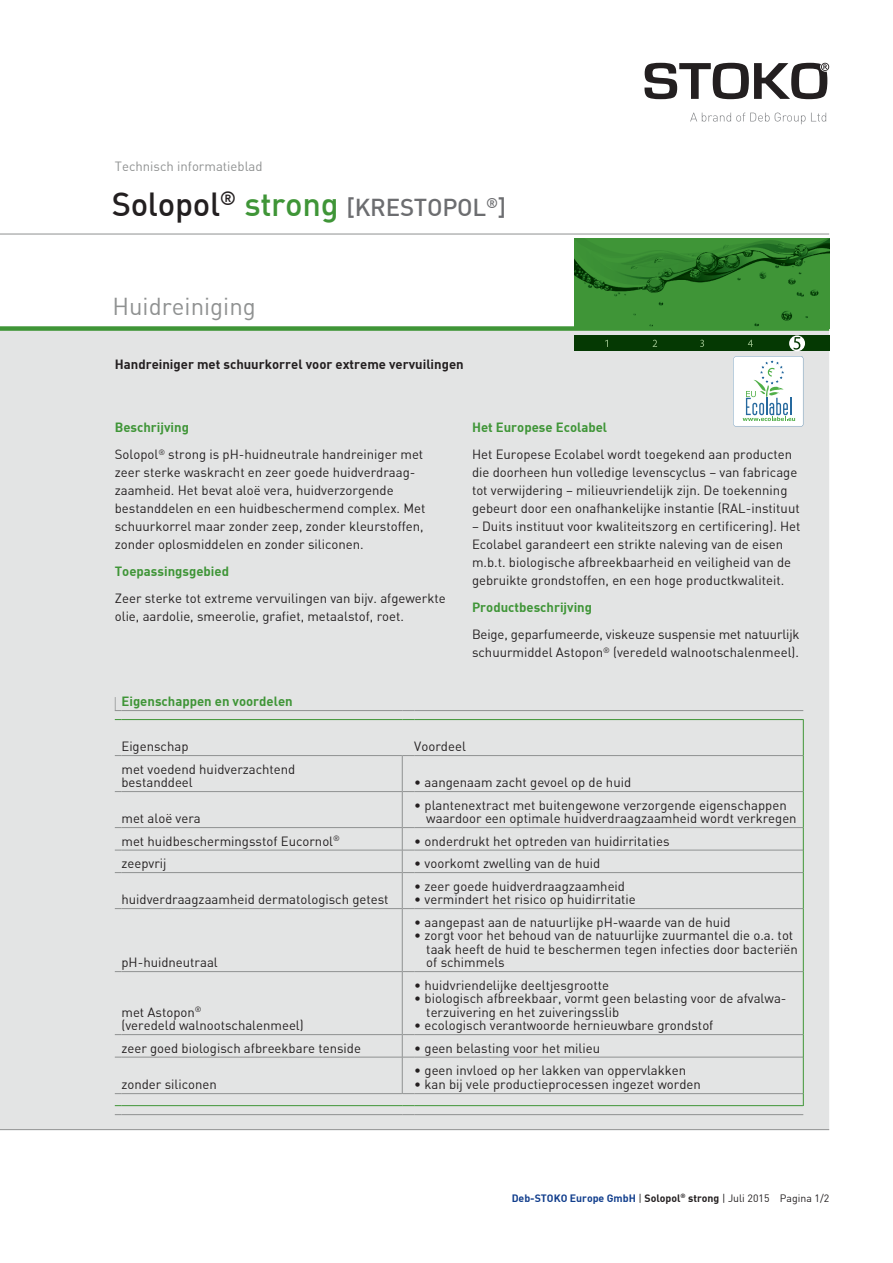
<style>
.page{position:relative;width:893px;height:1263px;background:#fff}
.page>*{position:absolute;margin:0;border:0;box-sizing:border-box;transform-origin:0 0}
.t1{font:500 24px "DI Nbek";letter-spacing:-.01em;color:#6c6d70}
.t2{font:24px "DIN Bek";color:#8f9191}
.t3{font:13.2px/18px "DIN Bek";color:#231f20}
.t4{font:700 13.2px "DI Nbek";color:#3f9537}
.t5{font:700 13.2px "DI Nbek";color:#231f20}
.t6{font:13.2px "DIN Bek";color:#8f9191}
.t7{font:700 10.5px "DI Nbek";color:#103d8c}
.s1{font-size:32.7px;color:#231f20}
.s2{font-size:32.7px;color:#3f9537}
.s3{font-family:"DIN Bek";font-weight:400;color:#231f20}
.s4{color:#231f20}
</style>
<div class="page">
<div style="left:0;top:331px;width:829px;height:798px;background:#e3e4e4"></div>
<svg style="left:734px;top:357px;width:69px;height:69px"></svg>
<div style="left:574px;top:335px;width:255px;height:16px;background:#053903"></div>
<svg style="left:789px;top:335px;width:16px;height:16px"></svg>
<svg style="left:748px;top:340px;width:5px;height:7px"></svg>
<svg style="left:794px;top:337px;width:6px;height:13px"></svg>
<svg style="left:700px;top:340px;width:4px;height:7px"></svg>
<svg style="left:653px;top:340px;width:4px;height:7px"></svg>
<svg style="left:644px;top:63px;width:185px;height:36px"></svg>
<svg style="left:690px;top:113px;width:136px;height:11px"></svg>
<hr style="left:0;top:234px;width:829px;height:1px;background:#8f9191">
<hr style="left:0;top:1129px;width:829px;height:1px;background:#8f9191">
<hr style="left:121px;top:710px;width:281px;height:1px;background:#8f9191">
<svg style="left:402px;top:710px;width:12px;height:1px"></svg>
<hr style="left:414px;top:710px;width:389px;height:1px;background:#8f9191">
<hr style="left:121px;top:755px;width:281px;height:1px;background:#8f9191">
<hr style="left:402px;top:755px;width:1px;height:36px;background:#8f9191">
<hr style="left:414px;top:755px;width:389px;height:1px;background:#8f9191">
<hr style="left:121px;top:791px;width:281px;height:1px;background:#8f9191">
<hr style="left:402px;top:791px;width:1px;height:36px;background:#8f9191">
<hr style="left:414px;top:791px;width:389px;height:1px;background:#8f9191">
<hr style="left:121px;top:827px;width:281px;height:1px;background:#8f9191">
<hr style="left:414px;top:827px;width:389px;height:1px;background:#8f9191">
<hr style="left:121px;top:850px;width:281px;height:1px;background:#8f9191">
<hr style="left:414px;top:850px;width:389px;height:1px;background:#8f9191">
<hr style="left:121px;top:872px;width:281px;height:1px;background:#8f9191">
<hr style="left:402px;top:872px;width:1px;height:36px;background:#8f9191">
<svg style="left:402px;top:827px;width:12px;height:46px"></svg>
<hr style="left:414px;top:872px;width:389px;height:1px;background:#8f9191">
<hr style="left:121px;top:908px;width:281px;height:1px;background:#8f9191">
<hr style="left:402px;top:908px;width:1px;height:63px;background:#8f9191">
<hr style="left:414px;top:908px;width:389px;height:1px;background:#8f9191">
<hr style="left:121px;top:971px;width:281px;height:1px;background:#8f9191">
<hr style="left:402px;top:971px;width:1px;height:63px;background:#8f9191">
<hr style="left:414px;top:971px;width:389px;height:1px;background:#8f9191">
<hr style="left:121px;top:1034px;width:281px;height:1px;background:#8f9191">
<hr style="left:414px;top:1034px;width:389px;height:1px;background:#8f9191">
<hr style="left:121px;top:1057px;width:281px;height:1px;background:#8f9191">
<hr style="left:402px;top:1057px;width:1px;height:37px;background:#8f9191">
<svg style="left:402px;top:1034px;width:12px;height:24px"></svg>
<hr style="left:414px;top:1057px;width:389px;height:1px;background:#8f9191">
<hr style="left:121px;top:1093px;width:281px;height:1px;background:#8f9191">
<hr style="left:414px;top:1093px;width:389px;height:1px;background:#8f9191">
<hr style="left:121px;top:1114px;width:281px;height:1px;background:#8f9191">
<svg style="left:402px;top:1114px;width:12px;height:1px"></svg>
<hr style="left:414px;top:1114px;width:389px;height:1px;background:#8f9191">
<hr style="left:121px;top:719px;width:281px;height:1px;background:#3f9537">
<svg style="left:402px;top:719px;width:12px;height:1px"></svg>
<hr style="left:414px;top:719px;width:389px;height:1px;background:#3f9537">
<hr style="left:803px;top:719px;width:1px;height:36px;background:#3f9537">
<hr style="left:803px;top:755px;width:1px;height:36px;background:#3f9537">
<hr style="left:803px;top:791px;width:1px;height:36px;background:#3f9537">
<svg style="left:803px;top:827px;width:1px;height:45px"></svg>
<hr style="left:803px;top:872px;width:1px;height:36px;background:#3f9537">
<hr style="left:803px;top:908px;width:1px;height:63px;background:#3f9537">
<hr style="left:803px;top:971px;width:1px;height:63px;background:#3f9537">
<svg style="left:803px;top:1034px;width:1px;height:23px"></svg>
<hr style="left:803px;top:1057px;width:1px;height:37px;background:#3f9537">
<svg style="left:803px;top:1094px;width:1px;height:12px"></svg>
<hr style="left:121px;top:1105px;width:281px;height:1px;background:#3f9537">
<svg style="left:402px;top:1105px;width:12px;height:1px"></svg>
<hr style="left:414px;top:1105px;width:389px;height:1px;background:#3f9537">
<svg style="left:115px;top:697px;width:6px;height:14px"></svg>
<img style="left:574px;top:238px;width:255px;height:88px">
<div style="left:0;top:326px;width:829px;height:5px;background:#3f9537"></div>
<p class="t6" style="left:115px;top:158px;width:149px">Technisch informatieblad</p>
<h1 class="t1" style="left:112px;top:192px;width:396px"><span class="s1">Solopol</span><sup>®</sup> <span class="s2">strong</span> [KRESTOPOL<sup>®</sup>]</h1>
<h1 class="t2" style="left:112px;top:291px;width:145px">Huidreiniging</h1>
<p class="t5" style="left:115px;top:356px;width:350px">Handreiniger met schuurkorrel voor extreme vervuilingen</p>
<p class="t4" style="left:115px;top:419px;width:76px">Beschrijving</p>
<p class="t3" style="left:115px;top:445px;width:312px">Solopol<sup>®</sup> strong is pH-huidneutrale handreiniger met zeer sterke waskracht en zeer goede huidverdraag&shy;zaamheid. Het bevat aloë vera, huidverzorgende bestanddelen en een huidbeschermend complex. Met schuurkorrel maar zonder zeep, zonder kleurstoffen, zonder oplosmiddelen en zonder siliconen.</p>
<p class="t4" style="left:115px;top:563px;width:116px">Toepassingsgebied</p>
<p class="t3" style="left:115px;top:589px;width:332px">Zeer sterke tot extreme vervuilingen van bijv. afgewerkte olie, aardolie, smeerolie, grafiet, metaalstof, roet.</p>
<p class="t4" style="left:472px;top:419px;width:137px">Het Europese Ecolabel</p>
<p class="t3" style="left:472px;top:445px;width:329px">Het Europese Ecolabel wordt toegekend aan producten die doorheen hun volledige levenscyclus – van fabricage tot verwijdering – milieuvriendelijk zijn. De toekenning gebeurt door een onafhankelijke instantie (RAL-instituut</p>
<p class="t3" style="left:472px;top:517px;width:330px">– Duits instituut voor kwaliteitszorg en certificering). Het Ecolabel garandeert een strikte naleving van de eisen m.b.t. biologische afbreekbaarheid en veiligheid van de gebruikte grondstoffen, en een hoge productkwaliteit.</p>
<p class="t4" style="left:472px;top:599px;width:122px">Productbeschrijving</p>
<p class="t3" style="left:472px;top:625px;width:329px">Beige, geparfumeerde, viskeuze suspensie met natuurlijk schuurmiddel Astopon<sup>®</sup> (veredeld walnootschalenmeel).</p>
<p class="t4" style="left:121px;top:693px;width:173px">Eigenschappen en voordelen</p>
<p class="t3" style="left:121px;top:737px;width:69px">Eigenschap</p>
<p class="t3" style="left:414px;top:737px;width:53px">Voordeel</p>
<p class="t3" style="left:121px;top:762px;width:175px;line-height:13.5px">met voedend huidverzachtend bestanddeel</p>
<p class="t3" style="left:414px;top:773px;width:218px">• aangenaam zacht gevoel op de huid</p>
<p class="t3" style="left:121px;top:809px;width:81px">met aloë vera</p>
<p class="t3" style="left:426px;top:798px;width:372px;line-height:13.5px;text-indent:-12px">• plantenextract met buitengewone verzorgende eigenschappen waardoor een optimale huidverdraagzaamheid wordt verkregen</p>
<p class="t3" style="left:121px;top:831px;width:220px">met huidbeschermingsstof Eucornol<sup>®</sup></p>
<p class="t3" style="left:414px;top:831px;width:257px">• onderdrukt het optreden van huidirritaties</p>
<p class="t3" style="left:121px;top:854px;width:47px">zeepvrij</p>
<p class="t3" style="left:414px;top:854px;width:188px">• voorkomt zwelling van de huid</p>
<p class="t3" style="left:121px;top:890px;width:269px">huidverdraagzaamheid dermatologisch getest</p>
<p class="t3" style="left:414px;top:876px;width:212px">• zeer goede huidverdraagzaamheid</p>
<p class="t3" style="left:414px;top:890px;width:223px">• vermindert het risico op huidirritatie</p>
<p class="t3" style="left:121px;top:953px;width:98px">pH-huidneutraal</p>
<p class="t3" style="left:121px;top:1005px;width:184px;line-height:13.5px">met Astopon<sup>®<br></sup>(veredeld walnootschalenmeel)</p>
<p class="t3" style="left:414px;top:912px;width:318px">• aangepast aan de natuurlijke pH-waarde van de huid</p>
<p class="t3" style="left:426px;top:928px;width:373px;line-height:13.5px;text-indent:-12px">• zorgt voor het behoud van de natuurlijke zuurmantel die o.a. tot taak heeft de huid te beschermen tegen infecties door bacteriën of schimmels</p>
<p class="t3" style="left:414px;top:975px;width:196px">• huidvriendelijke deeltjesgrootte</p>
<p class="t3" style="left:426px;top:991px;width:362px;line-height:13.5px;text-indent:-12px">• biologisch afbreekbaar, vormt geen belasting voor de afvalwa&shy;terzuivering en het zuiveringsslib</p>
<p class="t3" style="left:414px;top:1016px;width:301px">• ecologisch verantwoorde hernieuwbare grondstof</p>
<p class="t3" style="left:121px;top:1038px;width:241px">zeer goed biologisch afbreekbare tenside</p>
<p class="t3" style="left:414px;top:1038px;width:187px">• geen belasting voor het milieu</p>
<p class="t3" style="left:121px;top:1074px;width:97px">zonder siliconen</p>
<p class="t3" style="left:414px;top:1061px;width:273px">• geen invloed op her lakken van oppervlakken</p>
<p class="t3" style="left:414px;top:1074px;width:288px">• kan bij vele productieprocessen ingezet worden</p>
<p class="t7" style="left:512px;top:1191px;width:319px">Deb-STOKO Europe GmbH <span class="s3">|</span> <span class="s4">Solopol</span><sup>®</sup> <span class="s4">strong</span> <span class="s3">| Juli 2015 Pagina 1/2</span></p>
</div>
